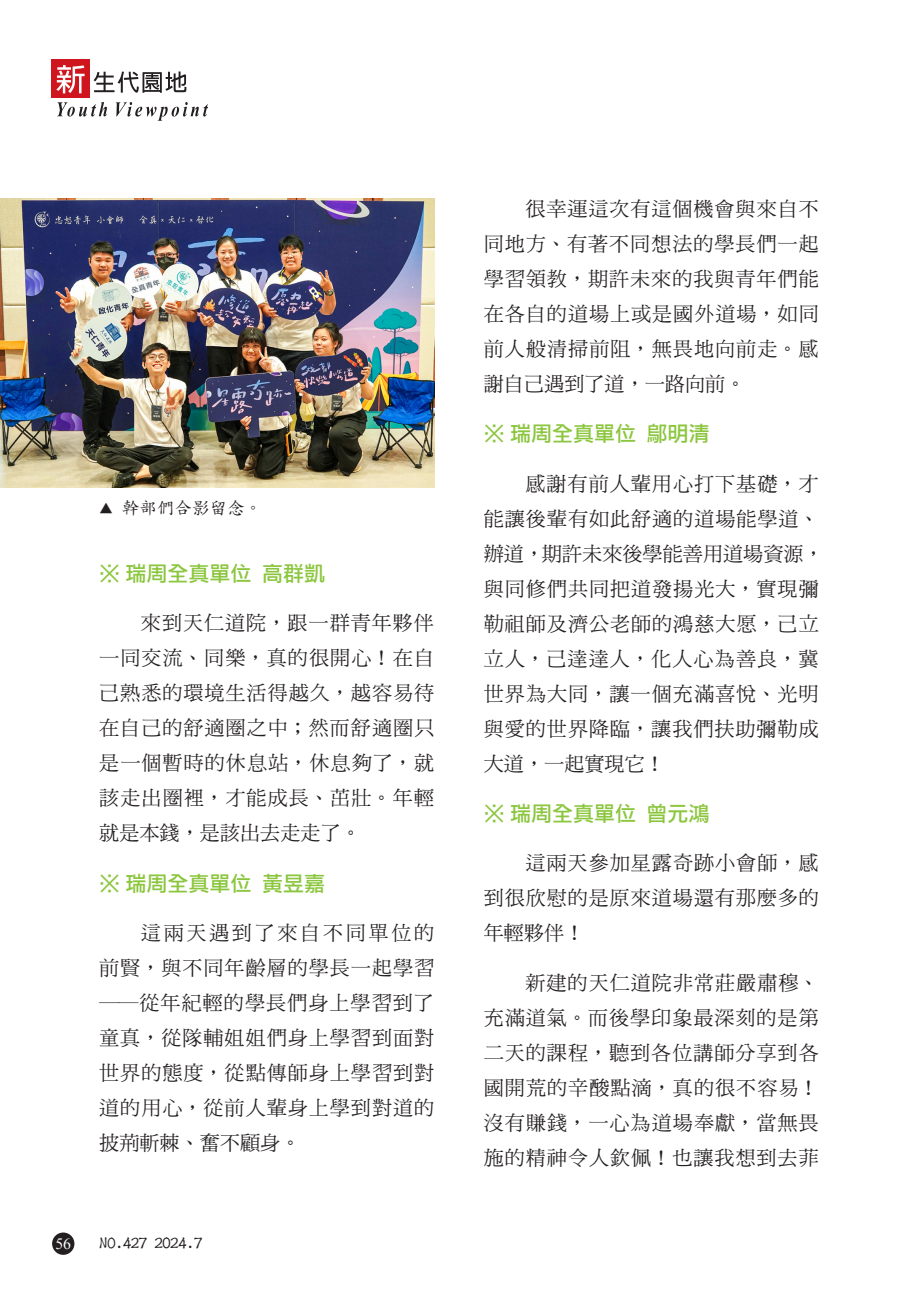
<style>
.page{position:relative;width:918px;height:1290px;background:#fff}
.page>*{position:absolute;margin:0;border:0;box-sizing:border-box;transform-origin:0 0}
._03_內文樣式{font:21px "Li Hei Pro";color:#8bc63e}
._03_內文樣式-2{font:20.12px/35px "DF Ming Std W5";letter-spacing:.045em;color:#231f20;text-align:justify}
.t1{font:700 17.5px "AR Li Shu B5";letter-spacing:-.05em;color:#231f20}
.照片說明{font:17.5px "DF Kai Shu Std W5";color:#231f20}
.t2{font:15.75px "Times New Roman";color:#fff}
.s1{font-size:14px}
</style>
<div class="page">
<div style="left:52px;top:1232px;width:22px;height:23px;background:#231f20;border-radius:50%"></div>
<div style="left:51px;top:60px;width:39px;height:38px;background:#cf151d"></div>
<svg style="left:56px;top:65px;width:29px;height:28px"></svg>
<svg style="left:94px;top:71px;width:92px;height:22px"></svg>
<svg style="left:57px;top:102px;width:50px;height:15px"></svg>
<svg style="left:116px;top:102px;width:92px;height:19px"></svg>
<img style="left:0;top:198px;width:434px;height:290px">
<p class="照片說明" style="left:99px;top:498px;width:164px"><span class="s1">▲</span> 幹部們合影留念。</p>
<p class="_03_內文樣式" style="left:99px;top:563px;width:227px">※ 瑞周全真單位 高群凱</p>
<p class="_03_內文樣式-2" style="left:99px;top:605px;width:336px;text-indent:42px">來到天仁道院，跟一群青年夥伴一同交流、同樂，真的很開心！在自己熟悉的環境生活得越久，越容易待在自己的舒適圈之中；然而舒適圈只是一個暫時的休息站，休息夠了，就該走出圈裡，才能成長、茁壯。年輕就是本錢，是該出去走走了。</p>
<p class="_03_內文樣式" style="left:99px;top:873px;width:227px">※ 瑞周全真單位 黃昱嘉</p>
<p class="_03_內文樣式-2" style="left:99px;top:915px;width:336px;text-indent:42px">這兩天遇到了來自不同單位的前賢，與不同年齡層的學長一起學習──從年紀輕的學長們身上學習到了童真，從隊輔姐姐們身上學習到面對世界的態度，從點傳師身上學習到對道的用心，從前人輩身上學到對道的披荊斬棘、奮不顧身。</p>
<p class="t2" style="left:55px;top:1233px;width:17px">56</p>
<p class="t1" style="left:99px;top:1233px;width:105px">NO.427 2024.7</p>
<p class="_03_內文樣式-2" style="left:484px;top:191px;width:336px;text-indent:42px">很幸運這次有這個機會與來自不同地方、有著不同想法的學長們一起學習領教，期許未來的我與青年們能在各自的道場上或是國外道場，如同前人般清掃前阻，無畏地向前走。感謝自己遇到了道，一路向前。</p>
<p class="_03_內文樣式" style="left:484px;top:423px;width:227px">※ 瑞周全真單位 鄔明清</p>
<p class="_03_內文樣式-2" style="left:484px;top:465px;width:341px;text-align:left;text-indent:42px">感謝有前人輩用心打下基礎，才能讓後輩有如此舒適的道場能學道、辦道，期許未來後學能善用道場資源，與同修們共同把道發揚光大，實現彌勒祖師及濟公老師的鴻慈大愿，己立立人，己達達人，化人心為善良，冀世界為大同，讓一個充滿喜悅、光明與愛的世界降臨，讓我們扶助彌勒成大道，一起實現它！</p>
<p class="_03_內文樣式" style="left:484px;top:803px;width:227px">※ 瑞周全真單位 曾元鴻</p>
<p class="_03_內文樣式-2" style="left:484px;top:845px;width:336px;text-indent:42px">這兩天參加星露奇跡小會師，感到很欣慰的是原來道場還有那麼多的年輕夥伴！</p>
<p class="_03_內文樣式-2" style="left:484px;top:965px;width:336px;text-indent:42px">新建的天仁道院非常莊嚴肅穆、充滿道氣。而後學印象最深刻的是第二天的課程，聽到各位講師分享到各國開荒的辛酸點滴，真的很不容易！沒有賺錢，一心為道場奉獻，當無畏施的精神令人欽佩！也讓我想到去菲</p>
</div>
